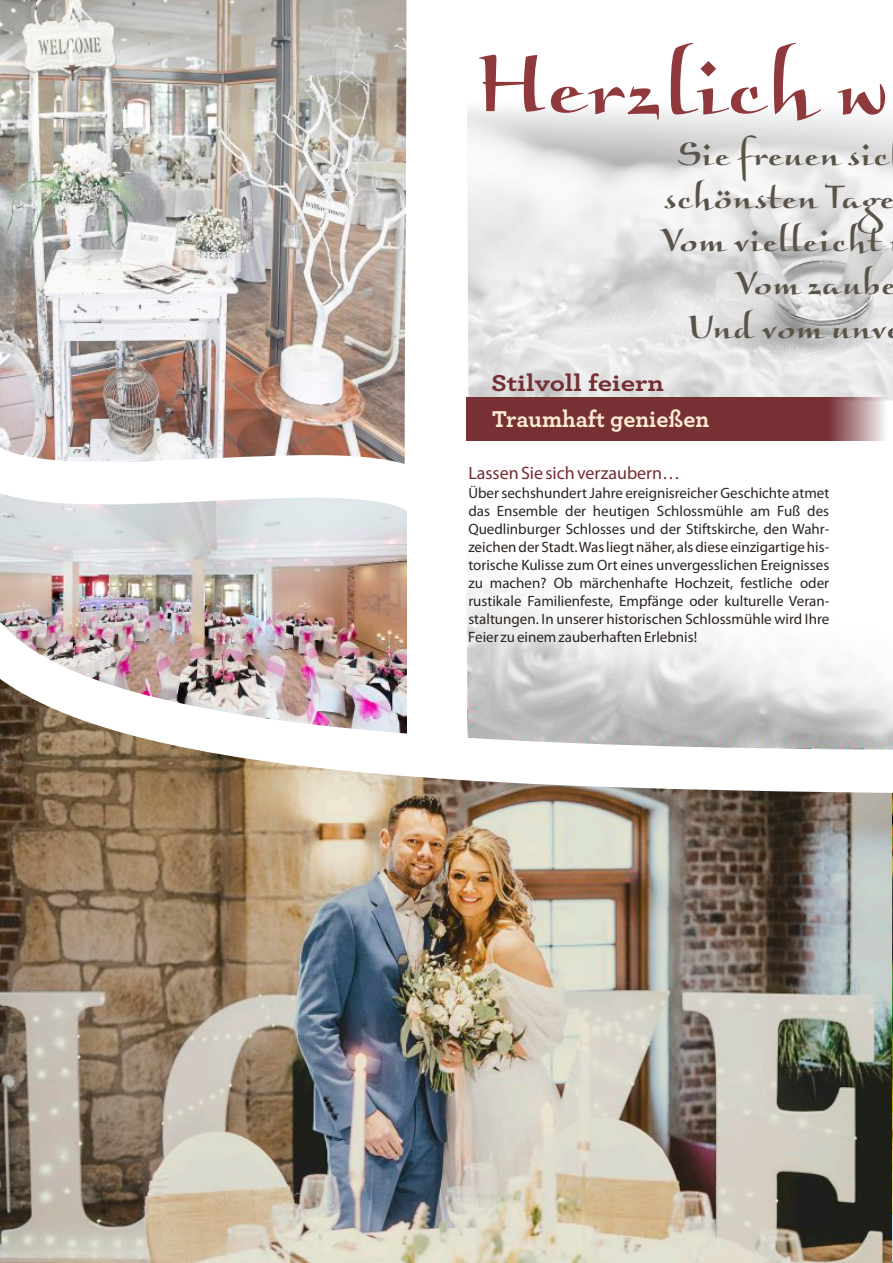
<style>
.page{position:relative;width:893px;height:1263px;background:#fff}
.page>*{position:absolute;margin:0;border:0;box-sizing:border-box;transform-origin:0 0}
.t1{font:83.85px "Braganza ITC Std";color:#90393d}
.t2{font:33.6px "Braganza ITC Std";color:#5b5348}
.t3{font:700 24px "Archer";color:#feedd3}
.t4{font:700 24px "Archer";color:#742d31;scale:1.19 1}
.t5{font:18px "Myriad Pro";color:#742d31}
.t6{font:15px/18px "Myriad Pro";color:#2b2420;text-align:justify}
</style>
<div class="page">
<img style="left:467px;top:109px;width:426px;height:292px">
<img style="left:0;top:0;width:406px;height:396px">
<img style="left:0;top:560px;width:406px;height:18px">
<div style="left:466px;top:398px;width:425px;height:43px;background:#742d31"></div>
<img style="left:0;top:919px;width:892px;height:344px">
<svg style="left:0;top:396px;width:486px;height:164px"></svg>
<img style="left:892px;top:919px;width:1px;height:344px">
<img style="left:0;top:578px;width:893px;height:341px">
<h1 class="t1" style="left:476px;top:36px;width:416px">Herzlich w</h1>
<h2 class="t2" style="left:678px;top:133px;width:212px">Sie freuen sic</h2>
<h2 class="t2" style="left:664px;top:177px;width:234px">schönsten Tage</h2>
<h2 class="t2" style="left:660px;top:220px;width:223px">Vom vielleicht</h2>
<h2 class="t2" style="left:734px;top:263px;width:165px">Vom zaube</h2>
<h2 class="t2" style="left:688px;top:306px;width:200px">Und vom unv</h2>
<h3 class="t4" style="left:491px;top:372px;width:147px">Stilvoll feiern</h3>
<h3 class="t3" style="left:492px;top:407px;width:219px">Traumhaft genießen</h3>
<p class="t5" style="left:468px;top:465px;width:213px">Lassen Sie sich verzaubern…</p>
<p class="t6" style="left:468px;top:485px;width:363px">Über sechshundert Jahre ereignisreicher Geschichte atmet das Ensemble der heutigen Schlossmühle am Fuß des Quedlinburger Schlosses und der Stiftskirche, den Wahr&shy;zeichen der Stadt. Was liegt näher, als diese einzigartige his&shy;torische Kulisse zum Ort eines unvergesslichen Ereignisses zu machen? Ob märchenhafte Hochzeit, festliche oder rustikale Familienfeste, Empfänge oder kulturelle Veran&shy;staltungen. In unserer historischen Schlossmühle wird Ihre Feier zu einem zauberhaften Erlebnis!</p>
</div>
